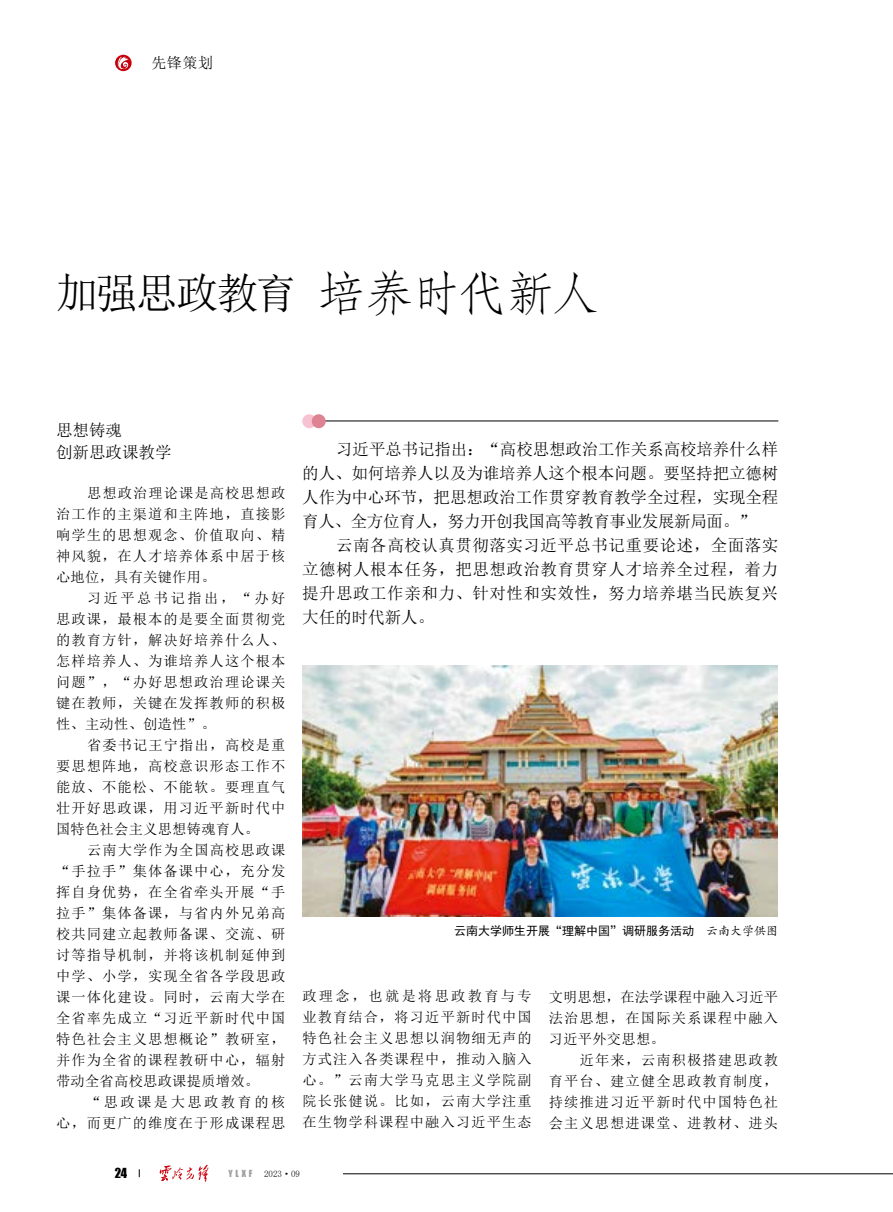
<style>
.page{position:relative;width:893px;height:1212px;background:#fff}
.page>*{position:absolute;margin:0;border:0;box-sizing:border-box;transform-origin:0 0}
.t1{font:42px "Sim Sun";letter-spacing:-.045em;color:#000}
.t2{font:16.5px/24px "Sim Sun";color:#000;text-align:justify}
.t3{font:15px "Sim Sun";color:#000}
.t4{font:14.25px/21px "Sim Sun";letter-spacing:.08em;color:#000;text-align:justify}
.t5{font:12.75px "Impact";color:#000}
.t6{font:12px "Sim Hei";color:#000}
.t7{font:9px "Sim Sun";color:#000}
.t8{font:9px "Impact";color:#9fa0a0}
.s1{font-family:"FZFSK GBK1 0";font-size:48px}
.s2{font-family:"FZKTK GBK1 0"}
</style>
<div class="page">
<svg style="left:159px;top:1164px;width:49px;height:18px"></svg>
<svg style="left:115px;top:55px;width:17px;height:16px"></svg>
<svg style="left:116px;top:57px;width:13px;height:14px"></svg>
<hr style="left:343px;top:1173px;width:550px;height:1px;background:#000">
<img style="left:302px;top:665px;width:476px;height:251px">
<hr style="left:307px;top:421px;width:471px;height:1px;background:#000">
<div style="left:302px;top:414px;width:14px;height:14px;background:#f7c2d1;border-radius:50%"></div>
<div style="left:312px;top:414px;width:14px;height:14px;background:#df8291;border-radius:50%"></div>
<p class="t3" style="left:151px;top:55px;width:63px">先锋策划</p>
<h1 class="t1" style="left:56px;top:272px;width:545px">加强思政教育 <span class="s1">培养时代新人</span></h1>
<p class="t2" style="left:56px;top:420px;width:117px;line-height:21px">思想铸魂<br>创新思政课教学</p>
<p class="t4" style="left:56px;top:482px;width:231px;text-indent:31px">思想政治理论课是高校思想政治工作的主渠道和主阵地，直接影响学生的思想观念、价值取向、精神风貌，在人才培养体系中居于核心地位，具有关键作用。</p>
<p class="t4" style="left:56px;top:587px;width:231px;text-indent:31px">习近平总书记指出，“办好思政课，最根本的是要全面贯彻党的教育方针，解决好培养什么人、怎样培养人、为谁培养人这个根本问题”，“办好思想政治理论课关键在教师，关键在发挥教师的积极性、主动性、创造性”。</p>
<p class="t4" style="left:56px;top:734px;width:231px;text-indent:31px">省委书记王宁指出，高校是重要思想阵地，高校意识形态工作不能放、不能松、不能软。要理直气壮开好思政课，用习近平新时代中国特色社会主义思想铸魂育人。</p>
<p class="t4" style="left:56px;top:839px;width:231px;text-indent:31px">云南大学作为全国高校思政课“手拉手”集体备课中心，充分发挥自身优势，在全省牵头开展“手拉手”集体备课，与省内外兄弟高校共同建立起教师备课、交流、研讨等指导机制，并将该机制延伸到中学、小学，实现全省各学段思政课一体化建设。同时，云南大学在全省率先成立“习近平新时代中国特色社会主义思想概论”教研室，并作为全省的课程教研中心，辐射带动全省高校思政课提质增效。</p>
<p class="t4" style="left:56px;top:1091px;width:231px;text-align:right">“思政课是大思政教育的核<br>心，而更广的维度在于形成课程思</p>
<p class="t2" style="left:302px;top:437px;width:478px;text-indent:34px">习近平总书记指出：“高校思想政治工作关系高校培养什么样的人、如何培养人以及为谁培养人这个根本问题。要坚持把立德树人作为中心环节，把思想政治工作贯穿教育教学全过程，实现全程育人、全方位育人，努力开创我国高等教育事业发展新局面。”</p>
<p class="t2" style="left:302px;top:533px;width:478px;text-indent:34px">云南各高校认真贯彻落实习近平总书记重要论述，全面落实立德树人根本任务，把思想政治教育贯穿人才培养全过程，着力提升思政工作亲和力、针对性和实效性，努力培养堪当民族复兴大任的时代新人。</p>
<p class="t6" style="left:454px;top:924px;width:326px">云南大学师生开展“理解中国”调研服务活动 <span class="s2">云南大学供图</span></p>
<p class="t4" style="left:302px;top:985px;width:231px">政理念，也就是将思政教育与专业教育结合，将习近平新时代中国特色社会主义思想以润物细无声的方式注入各类课程中，推动入脑入心。”云南大学马克思主义学院副院长张健说。比如，云南大学注重在生物学科课程中融入习近平生态</p>
<p class="t4" style="left:549px;top:986px;width:231px">文明思想，在法学课程中融入习近平法治思想，在国际关系课程中融入习近平外交思想。</p>
<p class="t4" style="left:549px;top:1049px;width:231px;text-indent:31px">近年来，云南积极搭建思政教育平台、建立健全思政教育制度，持续推进习近平新时代中国特色社会主义思想进课堂、进教材、进头</p>
<p class="t5" style="left:115px;top:1163px;width:14px">24</p>
<p class="t8" style="left:228px;top:1167px;width:25px">YLXF</p>
<p class="t7" style="left:264px;top:1169px;width:37px">2023·09</p>
</div>
